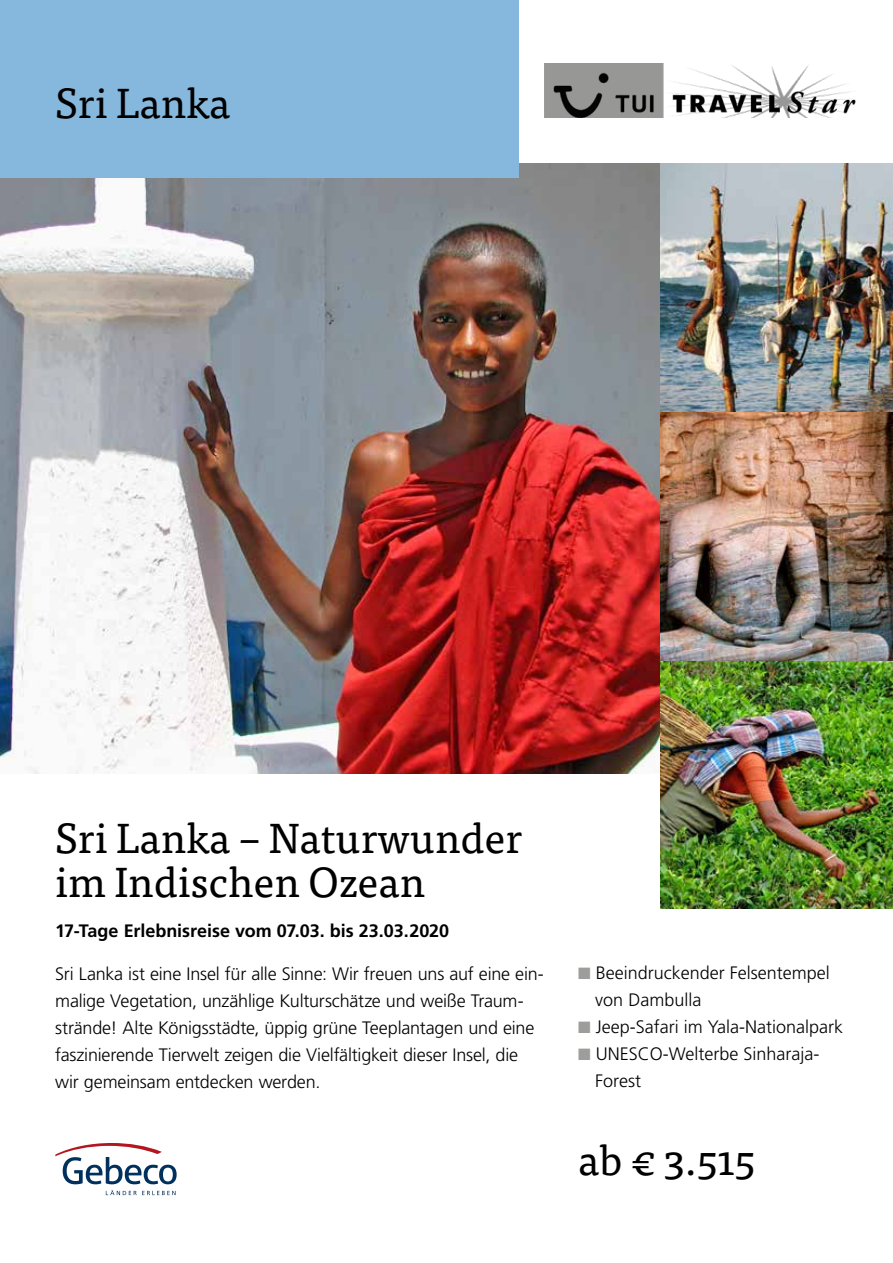
<style>
.page{position:relative;width:893px;height:1263px;background:#fff}
.page>*{position:absolute;margin:0;border:0;box-sizing:border-box;transform-origin:0 0}
.t1{font:42px/43.5px "Tisa OT";color:#000}
.t2{font:300 18px/27px "Frutiger LT Pro";letter-spacing:-.01em;color:#000}
.t3{font:700 18px "Frutiger LT Pro";color:#000}
.s1{color:#9d9d9c}
</style>
<div class="page">
<img style="left:0;top:164px;width:659px;height:610px">
<img style="left:660px;top:411px;width:233px;height:250px">
<img style="left:660px;top:661px;width:233px;height:248px">
<img style="left:660px;top:164px;width:233px;height:247px">
<div style="left:0;top:0;width:519px;height:178px;background:#86b7dc"></div>
<svg style="left:55px;top:1143px;width:122px;height:41px"></svg>
<svg style="left:106px;top:1190px;width:70px;height:5px"></svg>
<img style="left:544px;top:64px;width:312px;height:54px">
<h1 class="t1" style="left:55px;top:82px;width:177px">Sri Lanka</h1>
<h1 class="t1" style="left:55px;top:817px;width:468px">Sri Lanka – Naturwunder im Indischen Ozean</h1>
<p class="t3" style="left:55px;top:920px;width:395px">17-Tage Erlebnisreise vom 07.03. bis 23.03.2020</p>
<p class="t2" style="left:55px;top:960px;width:490px">Sri Lanka ist eine Insel für alle Sinne: Wir freuen uns auf eine ein&shy;malige Vegetation, unzählige Kulturschätze und weiße Traum&shy;strände! Alte Königsstädte, üppig grüne Teeplantagen und eine faszinierende Tierwelt zeigen die Vielfältigkeit dieser Insel, die wir gemeinsam entdecken werden.</p>
<p class="t2" style="left:595px;top:960px;width:236px;text-indent:-17px"><span class="s1">■</span> Beeindruckender Felsentempel von Dambulla</p>
<p class="t2" style="left:578px;top:1014px;width:266px"><span class="s1">■</span> Jeep-Safari im Yala-Nationalpark</p>
<p class="t2" style="left:595px;top:1041px;width:226px;text-indent:-17px"><span class="s1">■</span> UNESCO-Welterbe Sinharaja-<br>Forest</p>
<h1 class="t1" style="left:578px;top:1138px;width:178px">ab € 3.515</h1>
</div>
